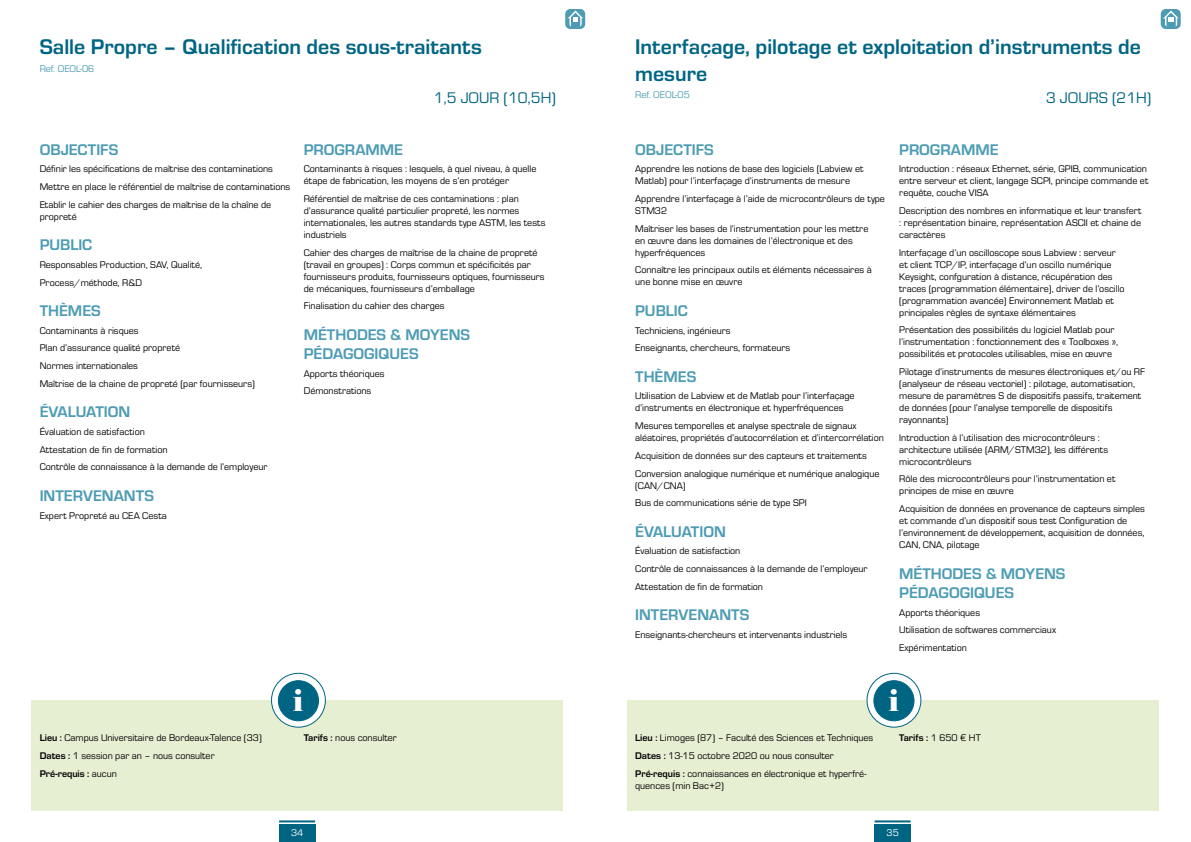
<style>
.page{position:relative;width:1191px;height:842px;background:#fff}
.page>*{position:absolute;margin:0;border:0;box-sizing:border-box;transform-origin:0 0}
.t1{font:30px "Elephant";color:#fff}
.t2{font:700 22px/26.4px "Eurostile";color:#006583}
.t3{font:700 16px/19.2px "Eurostile";color:#4d9cb4}
.t4{font:16px "Eurostile";color:#006583}
.t5{font:10px/12px "Eurostile";color:#000}
.t6{font:10px "Eurostile";color:#4d9cb4}
.t7{font:700 10px "Eurostile";color:#000}
.t8{font:10px "Eurostile";color:#fff}
.s1{font-weight:700}
.s2{font-weight:400}
</style>
<div class="page">
<div style="left:31px;top:701px;width:532px;height:110px;background:#e7efd3"></div>
<div style="left:626px;top:701px;width:532px;height:110px;background:#e7efd3"></div>
<svg style="left:271px;top:673px;width:54px;height:54px"></svg>
<div style="left:271px;top:673px;width:55px;height:55px;border:1px solid #006583;border-radius:50%"></div>
<svg style="left:867px;top:673px;width:54px;height:54px"></svg>
<div style="left:866px;top:673px;width:55px;height:55px;border:1px solid #006583;border-radius:50%"></div>
<div style="left:278px;top:681px;width:40px;height:40px;background:#006583;border-radius:50%"></div>
<div style="left:278px;top:680px;width:41px;height:41px;border:1px solid #006583;border-radius:50%"></div>
<div style="left:874px;top:681px;width:40px;height:40px;background:#006583;border-radius:50%"></div>
<div style="left:873px;top:680px;width:41px;height:41px;border:1px solid #006583;border-radius:50%"></div>
<div style="left:279px;top:824px;width:36px;height:18px;background:#006583"></div>
<div style="left:874px;top:824px;width:36px;height:18px;background:#006583"></div>
<hr style="left:279px;top:820px;width:36px;height:2px;background:#006583">
<hr style="left:874px;top:820px;width:36px;height:2px;background:#006583">
<div style="left:565px;top:9px;width:20px;height:20px;background:#4d9cb4;border-radius:5px"></div>
<svg style="left:567px;top:11px;width:16px;height:16px"></svg>
<div style="left:1160px;top:9px;width:20px;height:20px;background:#4d9cb4;border-radius:5px"></div>
<svg style="left:1163px;top:11px;width:15px;height:16px"></svg>
<h2 class="t2" style="left:40px;top:32px;width:444px">Salle Propre – Qualification des sous-traitants</h2>
<p class="t6" style="left:40px;top:62px;width:56px">Ref. OEOL-06</p>
<h3 class="t4" style="left:434px;top:87px;width:123px">1,5 JOUR (10,5H)</h3>
<h2 class="t2" style="left:635px;top:32px;width:507px">Interfaçage, pilotage et exploitation d’instruments de mesure</h2>
<p class="t6" style="left:635px;top:88px;width:56px">Ref. OEOL-05</p>
<h3 class="t4" style="left:1046px;top:87px;width:107px">3 JOURS (21H)</h3>
<h3 class="t3" style="left:40px;top:139px;width:80px">OBJECTIFS</h3>
<p class="t5" style="left:40px;top:160px;width:252px;line-height:17.7px">Définir les spécifications de maîtrise des contaminations<br>Mettre en place le référentiel de maîtrise de contaminations<br>Etablir le cahier des charges de maîtrise de la chaîne de</p>
<p class="t5" style="left:40px;top:210px;width:39px">propreté</p>
<h3 class="t3" style="left:40px;top:234px;width:54px">PUBLIC</h3>
<p class="t5" style="left:40px;top:255px;width:164px;line-height:17.7px">Responsables Production, SAV, Qualité,<br>Process/méthode, R&amp;D</p>
<h3 class="t3" style="left:40px;top:300px;width:63px">THÈMES</h3>
<p class="t5" style="left:40px;top:321px;width:217px;line-height:17.7px">Contaminants à risques<br>Plan d’assurance qualité propreté<br>Normes internationales<br>Maîtrise de la chaine de propreté (par fournisseurs)</p>
<h3 class="t3" style="left:40px;top:401px;width:92px">ÉVALUATION</h3>
<p class="t5" style="left:40px;top:422px;width:229px;line-height:17.7px">Évaluation de satisfaction<br>Attestation de fin de formation<br>Contrôle de connaissance à la demande de l’employeur</p>
<h3 class="t3" style="left:40px;top:485px;width:116px">INTERVENANTS</h3>
<p class="t5" style="left:40px;top:509px;width:129px">Expert Propreté au CEA Cesta</p>
<h3 class="t3" style="left:304px;top:139px;width:101px">PROGRAMME</h3>
<p class="t5" style="left:304px;top:163px;width:234px">Contaminants à risques : lesquels, à quel niveau, à quelle étape de fabrication, les moyens de s’en protéger</p>
<p class="t5" style="left:304px;top:192px;width:243px">Référentiel de maîtrise de ces contaminations : plan d’assurance qualité particulier propreté, les normes internationales, les autres standards type ASTM, les tests industriels</p>
<p class="t5" style="left:304px;top:246px;width:242px">Cahier des charges de maîtrise de la chaine de propreté (travail en groupes) : Corps commun et spécificités par fournisseurs produits, fournisseurs optiques, fournisseurs de mécaniques, fournisseurs d’emballage</p>
<p class="t5" style="left:304px;top:300px;width:142px">Finalisation du cahier des charges</p>
<h3 class="t3" style="left:304px;top:324px;width:168px">MÉTHODES &amp; MOYENS<br>PÉDAGOGIQUES</h3>
<p class="t5" style="left:304px;top:364px;width:82px;line-height:17.7px">Apports théoriques<br>Démonstrations</p>
<h3 class="t3" style="left:635px;top:139px;width:80px">OBJECTIFS</h3>
<p class="t5" style="left:635px;top:163px;width:230px">Apprendre les notions de base des logiciels (Labview et<br>Matlab) pour l’interfaçage d’instruments de mesure</p>
<p class="t5" style="left:635px;top:192px;width:251px">Apprendre l’interfaçage à l’aide de microcontrôleurs de type<br>STM32</p>
<p class="t5" style="left:635px;top:222px;width:235px">Maîtriser les bases de l’instrumentation pour les mettre en œuvre dans les domaines de l’électronique et des hyperfréquences</p>
<p class="t5" style="left:635px;top:264px;width:238px">Connaître les principaux outils et éléments nécessaires à une bonne mise en œuvre</p>
<h3 class="t3" style="left:635px;top:300px;width:54px">PUBLIC</h3>
<p class="t5" style="left:635px;top:321px;width:156px;line-height:17.7px">Techniciens, ingénieurs<br>Enseignants, chercheurs, formateurs</p>
<h3 class="t3" style="left:635px;top:366px;width:63px">THÈMES</h3>
<p class="t5" style="left:635px;top:390px;width:221px">Utilisation de Labview et de Matlab pour l’interfaçage d’instruments en électronique et hyperfréquences</p>
<p class="t5" style="left:635px;top:419px;width:250px">Mesures temporelles et analyse spectrale de signaux aléatoires, propriétés d’autocorrélation et d’intercorrélation</p>
<p class="t5" style="left:635px;top:446px;width:246px;line-height:17.7px">Acquisition de données sur des capteurs et traitements<br>Conversion analogique numérique et numérique analogique</p>
<p class="t5" style="left:635px;top:476px;width:173px;line-height:17.7px">(CAN/CNA)<br>Bus de communications série de type SPI</p>
<h3 class="t3" style="left:635px;top:521px;width:92px">ÉVALUATION</h3>
<p class="t5" style="left:635px;top:542px;width:234px;line-height:17.7px">Évaluation de satisfaction<br>Contrôle de connaissances à la demande de l’employeur<br>Attestation de fin de formation</p>
<h3 class="t3" style="left:635px;top:604px;width:116px">INTERVENANTS</h3>
<p class="t5" style="left:635px;top:628px;width:213px">Enseignants-chercheurs et intervenants industriels</p>
<h3 class="t3" style="left:899px;top:139px;width:101px">PROGRAMME</h3>
<p class="t5" style="left:899px;top:163px;width:250px">Introduction : réseaux Ethernet, série, GPIB, communication entre serveur et client, langage SCPI, principe commande et requête, couche VISA</p>
<p class="t5" style="left:899px;top:204px;width:244px;text-align:justify">Description des nombres en informatique et leur transfert : représentation binaire, représentation ASCII et chaine de caractères</p>
<p class="t5" style="left:899px;top:246px;width:227px">Interfaçage d’un oscilloscope sous Labview : serveur et client TCP/IP, interfaçage d’un oscillo numérique Keysight, confguration à distance, récupération des traces (programmation élémentaire), driver de l’oscillo (programmation avancée) Environnement Matlab et principales règles de syntaxe élémentaires</p>
<p class="t5" style="left:899px;top:324px;width:220px">Présentation des possibilités du logiciel Matlab pour l’instrumentation : fonctionnement des « Toolboxes », possibilités et protocoles utilisables, mise en œuvre</p>
<p class="t5" style="left:899px;top:365px;width:247px">Pilotage d’instruments de mesures électroniques et/ou RF (analyseur de réseau vectoriel) : pilotage, automatisation, mesure de paramètres S de dispositifs passifs, traitement de données (pour l’analyse temporelle de dispositifs rayonnants)</p>
<p class="t5" style="left:899px;top:431px;width:210px">Introduction à l’utilisation des microcontrôleurs : architecture utilisée (ARM/STM32), les différents microcontrôleurs</p>
<p class="t5" style="left:899px;top:473px;width:218px">Rôle des microcontrôleurs pour l’instrumentation et principes de mise en œuvre</p>
<p class="t5" style="left:899px;top:502px;width:247px">Acquisition de données en provenance de capteurs simples et commande d’un dispositif sous test Configuration de l’environnement de développement, acquisition de données, CAN, CNA, pilotage</p>
<h3 class="t3" style="left:899px;top:563px;width:168px">MÉTHODES &amp; MOYENS<br>PÉDAGOGIQUES</h3>
<p class="t5" style="left:899px;top:603px;width:158px;line-height:17.7px">Apports théoriques<br>Utilisation de softwares commerciaux<br>Expérimentation</p>
<h1 class="t1" style="left:293px;top:682px;width:12px">i</h1>
<h1 class="t1" style="left:888px;top:682px;width:12px">i</h1>
<p class="t5" style="left:40px;top:728px;width:223px;line-height:17.7px"><span class="s1">Lieu :</span> Campus Universitaire de Bordeaux-Talence (33)<br><span class="s1">Dates :</span> 1 session par an – nous consulter<br><span class="s1">Pré-requis :</span> aucun</p>
<p class="t5" style="left:304px;top:731px;width:94px"><span class="s1">Tarifs :</span> nous consulter</p>
<p class="t5" style="left:635px;top:728px;width:240px;line-height:17.7px"><span class="s1">Lieu :</span> Limoges (87) – Faculté des Sciences et Techniques<br><span class="s1">Dates :</span> 13-15 octobre 2020 ou nous consulter<br><span class="s1">Pré-requis :</span> connaissances en électronique et hyperfré-</p>
<p class="t5" style="left:635px;top:779px;width:90px">quences (min Bac+2)</p>
<p class="t7" style="left:899px;top:731px;width:83px">Tarifs : <span class="s2">1 650 € HT</span></p>
<p class="t8" style="left:291px;top:826px;width:14px">34</p>
<p class="t8" style="left:886px;top:826px;width:14px">35</p>
</div>
